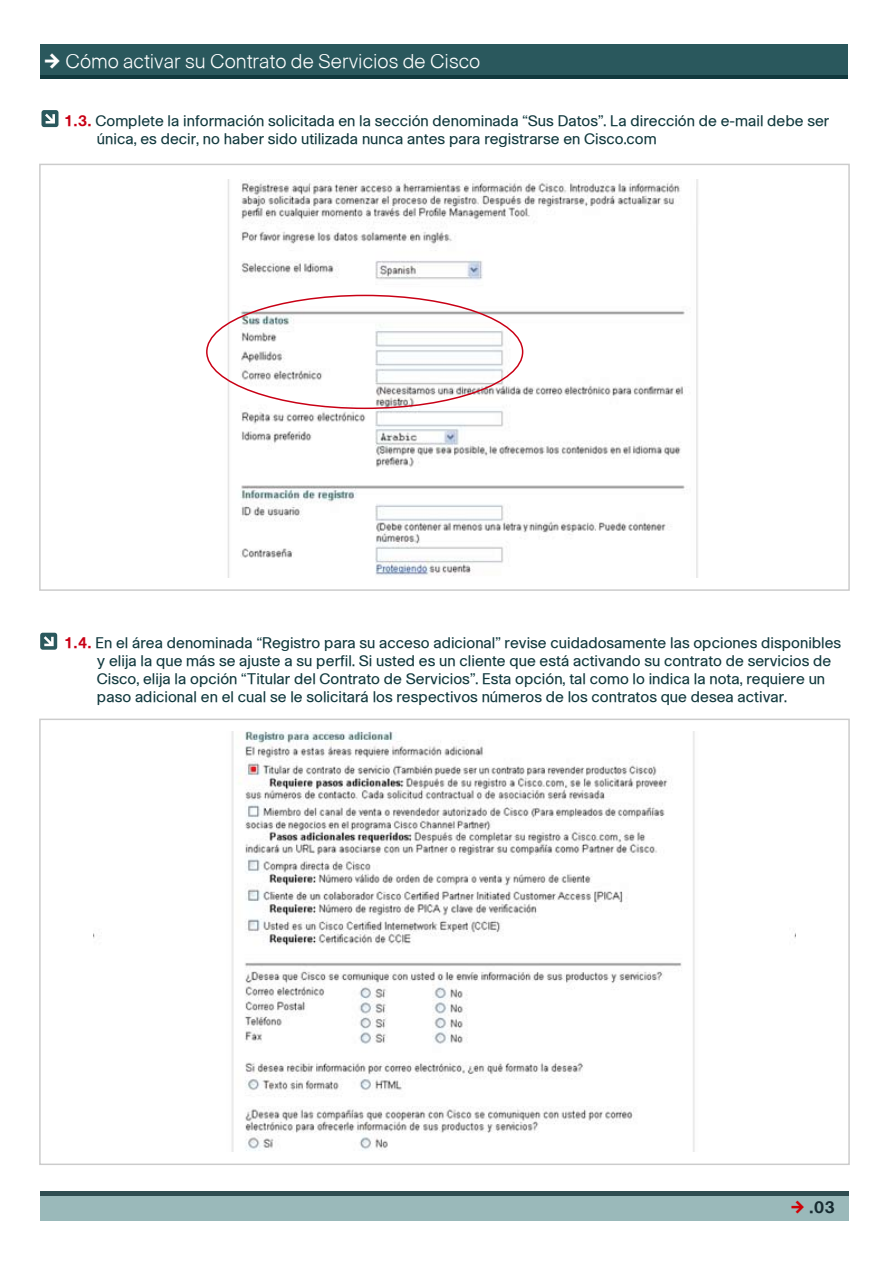
<style>
.page{position:relative;width:893px;height:1263px;background:#fff}
.page>*{position:absolute;margin:0;border:0;box-sizing:border-box;transform-origin:0 0}
.t1{font:19.5px "Ciscolight";color:#fff}
.t2{font:16.5px "Ciscobold";color:#172b31}
.t3{font:15px/18px "Ciscoregular";color:#11393e}
.s1{font-family:"Ciscobold";color:#c90015}
</style>
<div class="page">
<img style="left:94px;top:731px;width:701px;height:420px">
<img style="left:206px;top:180px;width:492px;height:398px">
<div style="left:40px;top:44px;width:808px;height:31px;background:#2a585d"></div>
<hr style="left:40px;top:75px;width:808px;height:4px;background:#11393e">
<div style="left:39px;top:164px;width:811px;height:427px;border:2px solid #ccc"></div>
<div style="left:40px;top:1195px;width:809px;height:26px;background:#9ab9ba"></div>
<hr style="left:40px;top:1191px;width:809px;height:4px;background:#2f4d51">
<div style="left:41px;top:110px;width:17px;height:17px;background:#2a585d;border-radius:3px"></div>
<svg style="left:45px;top:114px;width:10px;height:10px"></svg>
<div style="left:40px;top:633px;width:17px;height:17px;background:#2a585d;border-radius:3px"></div>
<svg style="left:44px;top:636px;width:10px;height:10px"></svg>
<div style="left:39px;top:719px;width:811px;height:446px;border:2px solid #ccc"></div>
<h1 class="t1" style="left:65px;top:49px;width:416px">Cómo activar su Contrato de Servicios de Cisco</h1>
<p class="t3" style="left:97px;top:112px;width:734px;text-indent:-33px"><span class="s1">1.3.</span> Complete la información solicitada en la sección denominada “Sus Datos”. La dirección de e-mail debe ser única, es decir, no haber sido utilizada nunca antes para registrarse en Cisco.com</p>
<p class="t3" style="left:97px;top:633px;width:746px;text-indent:-33px"><span class="s1">1.4.</span> En el área denominada “Registro para su acceso adicional” revise cuidadosamente las opciones disponibles y elija la que más se ajuste a su perfil. Si usted es un cliente que está activando su contrato de servicios de Cisco, elija la opción “Titular del Contrato de Servicios”. Esta opción, tal como lo indica la nota, requiere un paso adicional en el cual se le solicitará los respectivos números de los contratos que desea activar.</p>
<p class="t2" style="left:809px;top:1197px;width:28px">.03</p>
</div>
